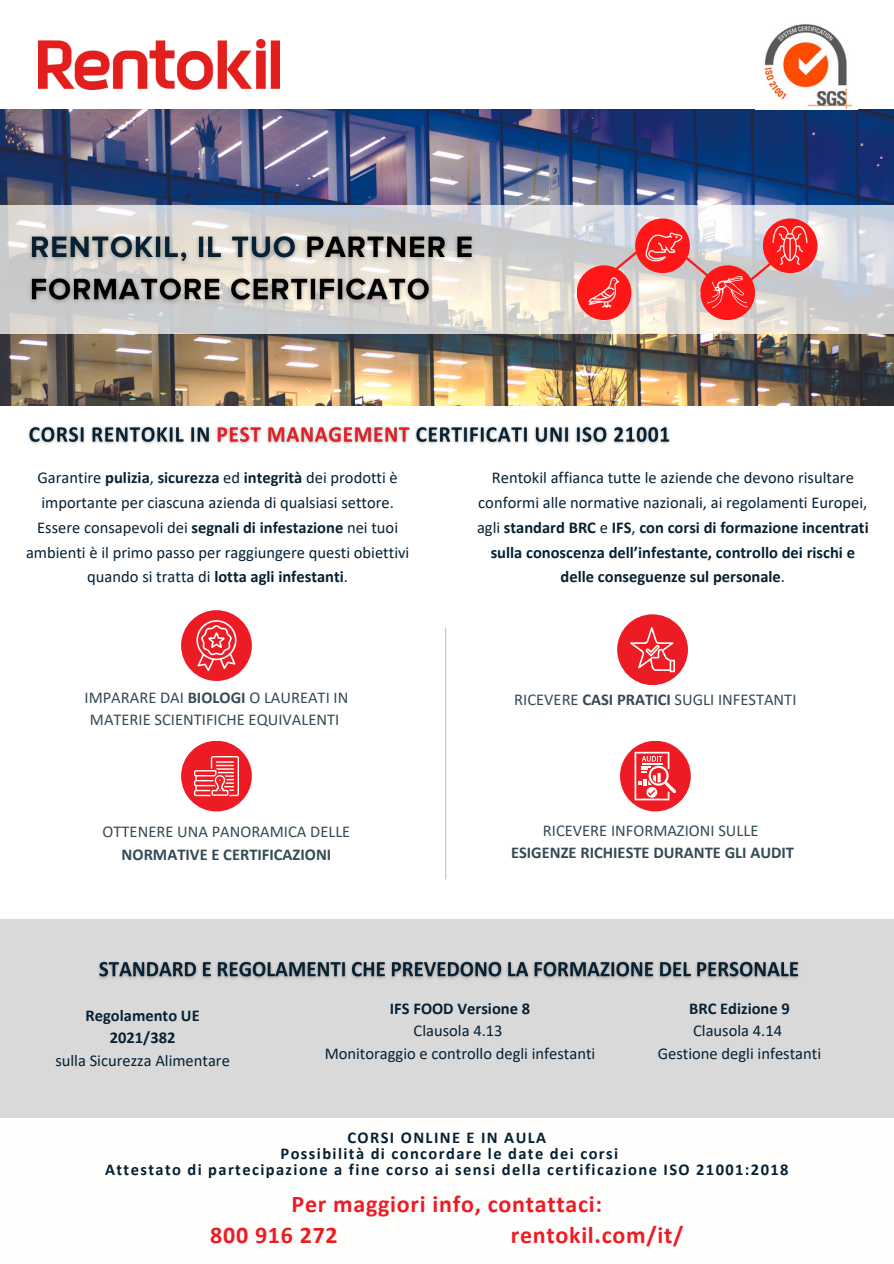
<style>
.page{position:relative;width:894px;height:1264px;background:#fff}
.page>*{position:absolute;margin:0;border:0;box-sizing:border-box;transform-origin:0 0}
.t1{font:700 24px "Calibri";letter-spacing:.03em;color:#ed1c24}
.t2{font:16.5px/24.8px "Calibri";color:#062133;text-align:center}
.t3{font:700 16.5px/24.8px "Calibri";color:#062133;text-align:center}
.t4{font:16.5px/22.5px "Calibri";color:#354a55;text-align:center}
.t5{font:700 16.5px "Calibri";letter-spacing:.085em;color:#062133}
.t6{font:700 16.5px "Calibri";color:#354a55}
.s1{font-weight:700}
.s2{font-weight:400}
</style>
<div class="page">
<img style="left:0;top:109px;width:893px;height:296px">
<img style="left:39px;top:40px;width:241px;height:49px">
<img style="left:764px;top:24px;width:88px;height:85px">
<div style="left:181px;top:610px;width:71px;height:71px;background:#ed1c24;border-radius:50%"></div>
<div style="left:617px;top:614px;width:70px;height:71px;background:#ed1c24;border-radius:50%"></div>
<div style="left:181px;top:740px;width:71px;height:71px;background:#ed1c24;border-radius:50%"></div>
<div style="left:619px;top:740px;width:71px;height:71px;background:#ed1c24;border-radius:50%"></div>
<svg style="left:196px;top:620px;width:40px;height:50px"></svg>
<svg style="left:630px;top:627px;width:44px;height:45px"></svg>
<svg style="left:194px;top:756px;width:45px;height:40px"></svg>
<svg style="left:634px;top:751px;width:42px;height:49px"></svg>
<hr style="left:445px;top:627px;width:1px;height:252px;background:#b9c9d0">
<div style="left:0;top:919px;width:893px;height:198px;background:#d9d9d9"></div>
<img style="left:98px;top:961px;width:701px;height:18px">
<img style="left:28px;top:426px;width:642px;height:18px">
<svg style="left:0;top:205px;width:893px;height:129px;background:#d8d7d7"></svg>
<img style="left:24px;top:229px;width:456px;height:81px">
<div style="left:576px;top:265px;width:55px;height:55px;background:#ff1616;border-radius:50%"></div>
<img style="left:583px;top:272px;width:41px;height:41px">
<div style="left:635px;top:218px;width:54px;height:55px;background:#ff1616;border-radius:50%"></div>
<img style="left:645px;top:228px;width:39px;height:34px">
<div style="left:762px;top:218px;width:55px;height:55px;background:#ff1616;border-radius:50%"></div>
<img style="left:770px;top:226px;width:38px;height:39px">
<svg style="left:611px;top:245px;width:33px;height:28px"></svg>
<svg style="left:680px;top:252px;width:30px;height:26px"></svg>
<svg style="left:744px;top:257px;width:33px;height:28px"></svg>
<div style="left:700px;top:265px;width:54px;height:55px;background:#ff1616;border-radius:50%"></div>
<img style="left:707px;top:277px;width:39px;height:30px">
<p class="t2" style="left:26px;top:467px;width:384px">Garantire <span class="s1">pulizia</span>, <span class="s1">sicurezza</span> ed <span class="s1">integrità</span> dei prodotti è importante per ciascuna azienda di qualsiasi settore.<br>Essere consapevoli dei <span class="s1">segnali di infestazione</span> nei tuoi ambienti è il primo passo per raggiungere questi obiettivi quando si tratta di <span class="s1">lotta agli infestanti</span>.</p>
<p class="t3" style="left:477px;top:467px;width:393px"><span class="s2">Rentokil affianca tutte le aziende che devono risultare conformi alle normative nazionali, ai regolamenti Europei, agli</span> standard BRC <span class="s2">e</span> IFS<span class="s2">,</span> con corsi di formazione incentrati sulla conoscenza dell’infestante, controllo dei rischi e delle conseguenze sul personale<span class="s2">.</span></p>
<p class="t4" style="left:84px;top:687px;width:265px">IMPARARE DAI <span class="s1">BIOLOGI</span> O LAUREATI IN<br>MATERIE SCIENTIFICHE EQUIVALENTI</p>
<p class="t4" style="left:514px;top:689px;width:283px">RICEVERE <span class="s1">CASI PRATICI</span> SUGLI INFESTANTI</p>
<p class="t4" style="left:103px;top:822px;width:249px">OTTENERE UNA PANORAMICA DELLE<br><span class="s1">NORMATIVE E CERTIFICAZIONI</span></p>
<p class="t4" style="left:542px;top:820px;width:217px">RICEVERE INFORMAZIONI SULLE</p>
<p class="t6" style="left:511px;top:845px;width:284px">ESIGENZE RICHIESTE DURANTE GLI AUDIT</p>
<p class="t3" style="left:85px;top:1005px;width:116px;line-height:22.5px">Regolamento UE<br>2021/382</p>
<p class="t2" style="left:55px;top:1049px;width:176px">sulla Sicurezza Alimentare</p>
<p class="t3" style="left:390px;top:997px;width:142px">IFS FOOD Versione 8</p>
<p class="t2" style="left:413px;top:1019px;width:90px">Clausola 4.13</p>
<p class="t2" style="left:324px;top:1042px;width:272px">Monitoraggio e controllo degli infestanti</p>
<p class="t3" style="left:689px;top:997px;width:102px">BRC Edizione 9</p>
<p class="t2" style="left:693px;top:1019px;width:90px">Clausola 4.14</p>
<p class="t2" style="left:657px;top:1042px;width:165px">Gestione degli infestanti</p>
<p class="t5" style="left:347px;top:1131px;width:200px">CORSI ONLINE E IN AULA</p>
<p class="t5" style="left:280px;top:1146px;width:339px">Possibilità di concordare le date dei corsi</p>
<p class="t5" style="left:105px;top:1162px;width:684px">Attestato di partecipazione a fine corso ai sensi della certificazione ISO 21001:2018</p>
<p class="t1" style="left:291px;top:1193px;width:312px">Per maggiori info, contattaci:</p>
<p class="t1" style="left:210px;top:1225px;width:129px">800 916 272</p>
<p class="t1" style="left:510px;top:1225px;width:174px">rentokil.com/it/</p>
</div>
